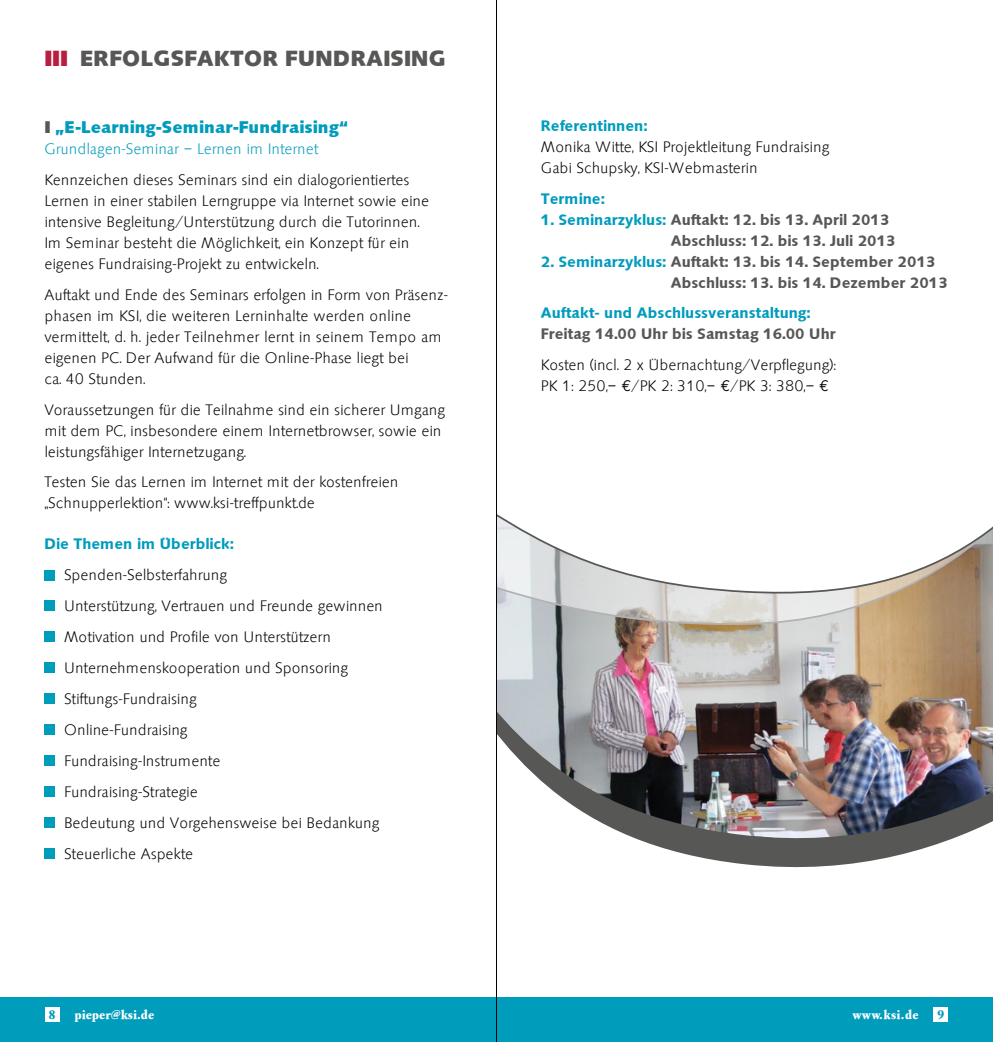
<style>
.page{position:relative;width:993px;height:1042px;background:#fff}
.page>*{position:absolute;margin:0;border:0;box-sizing:border-box;transform-origin:0 0}
.t1{font:700 22.75px "Saxony";color:#575756}
.t2{font:700 17.5px "Saxony";color:#009cbc}
.t3{font:300 15.75px/21px "Saxony";color:#000}
.t4{font:600 15.75px/21px "Saxony";color:#575756}
.t5{font:600 15.75px "Saxony";color:#009cbc}
.t6{font:300 15.75px "Saxony";color:#009cbc}
.t7{font:13.3px "Garamond Std Xbold";color:#fff}
.t8{font:13.3px "Garamond Std Xbold";color:#009cbc}
.s1{font-weight:800;color:#b71e3f}
.s2{font-weight:800;color:#575756}
.s3{color:#009cbc}
.s4{font-family:"Euro Mono";font-weight:400}
</style>
<div class="page">
<div style="left:0;top:997px;width:992px;height:45px;background:#009cbc"></div>
<div style="left:933px;top:1007px;width:14px;height:15px;background:#fff"></div>
<div style="left:45px;top:1007px;width:15px;height:15px;background:#fff"></div>
<img style="left:497px;top:514px;width:495px;height:354px">
<div style="left:45px;top:570px;width:10px;height:10px;background:#009cbc"></div>
<div style="left:45px;top:601px;width:10px;height:10px;background:#009cbc"></div>
<div style="left:45px;top:632px;width:10px;height:10px;background:#009cbc"></div>
<div style="left:45px;top:662px;width:10px;height:11px;background:#009cbc"></div>
<div style="left:45px;top:693px;width:10px;height:11px;background:#009cbc"></div>
<div style="left:45px;top:724px;width:10px;height:11px;background:#009cbc"></div>
<div style="left:45px;top:755px;width:10px;height:11px;background:#009cbc"></div>
<div style="left:45px;top:786px;width:10px;height:11px;background:#009cbc"></div>
<div style="left:45px;top:817px;width:10px;height:11px;background:#009cbc"></div>
<div style="left:45px;top:848px;width:10px;height:10px;background:#009cbc"></div>
<hr style="left:496px;top:0;width:1px;height:1042px;background:#000">
<h1 class="t1" style="left:45px;top:45px;width:403px"><span class="s1">III</span> Erfolgsfaktor Fundraising</h1>
<p class="t2" style="left:45px;top:117px;width:305px"><span class="s2">I</span> „E-Learning-Seminar-Fundraising“</p>
<p class="t6" style="left:45px;top:140px;width:275px">Grundlagen-Seminar – Lernen im Internet</p>
<p class="t3" style="left:45px;top:169px;width:386px">Kennzeichen dieses Seminars sind ein dialogorientiertes Lernen in einer stabilen Lerngruppe via Internet sowie eine intensive Begleitung/Unterstützung durch die Tutorinnen.<br>Im Seminar besteht die Möglichkeit, ein Konzept für ein eigenes Fundraising-Projekt zu entwickeln.</p>
<p class="t3" style="left:45px;top:284px;width:405px">Auftakt und Ende des Seminars erfolgen in Form von Präsenz&shy;phasen im KSI, die weiteren Lerninhalte werden online vermittelt, d. h. jeder Teilnehmer lernt in seinem Tempo am eigenen PC. Der Aufwand für die Online-Phase liegt bei<br>ca. 40 Stunden.</p>
<p class="t3" style="left:45px;top:399px;width:402px">Voraussetzungen für die Teilnahme sind ein sicherer Umgang mit dem PC, insbesondere einem Internetbrowser, sowie ein leistungsfähiger Internetzugang.</p>
<p class="t3" style="left:45px;top:472px;width:355px">Testen Sie das Lernen im Internet mit der kostenfreien „Schnupperlektion“: www.ksi-treffpunkt.de</p>
<p class="t5" style="left:45px;top:535px;width:191px">Die Themen im Überblick:</p>
<p class="t3" style="left:64px;top:560px;width:320px;line-height:31px">Spenden-Selbsterfahrung<br>Unterstützung, Vertrauen und Freunde gewinnen<br>Motivation und Profile von Unterstützern<br>Unternehmenskooperation und Sponsoring<br>Stiftungs-Fundraising<br>Online-Fundraising<br>Fundraising-Instrumente<br>Fundraising-Strategie<br>Bedeutung und Vorgehensweise bei Bedankung<br>Steuerliche Aspekte</p>
<p class="t5" style="left:541px;top:117px;width:108px">Referentinnen:</p>
<p class="t3" style="left:541px;top:136px;width:290px">Monika Witte, KSI Projektleitung Fundraising<br>Gabi Schupsky, KSI-Webmasterin</p>
<p class="t5" style="left:541px;top:189px;width:65px">Termine:</p>
<p class="t4" style="left:671px;top:209px;width:226px;text-indent:-130px"><span class="s3">1. Seminarzyklus:</span> Auftakt: 12. bis 13. April 2013<br>Abschluss: 12. bis 13. Juli 2013</p>
<p class="t4" style="left:671px;top:251px;width:278px;text-indent:-130px"><span class="s3">2. Seminarzyklus:</span> Auftakt: 13. bis 14. September 2013<br>Abschluss: 13. bis 14. Dezember 2013</p>
<p class="t5" style="left:541px;top:304px;width:271px">Auftakt- und Abschlussveranstaltung:</p>
<p class="t4" style="left:541px;top:324px;width:296px">Freitag 14.00 Uhr bis Samstag 16.00 Uhr</p>
<p class="t3" style="left:541px;top:355px;width:296px">Kosten (incl. 2 x Übernachtung/Verpflegung):<br>PK 1: 250,– <span class="s4">€</span>/PK 2: 310,– <span class="s4">€</span>/PK 3: 380,– <span class="s4">€</span></p>
<p class="t8" style="left:48px;top:1007px;width:9px">8</p>
<p class="t7" style="left:74px;top:1007px;width:81px">pieper@ksi.de</p>
<p class="t7" style="left:852px;top:1007px;width:67px">www.ksi.de</p>
<p class="t8" style="left:936px;top:1007px;width:9px">9</p>
</div>
